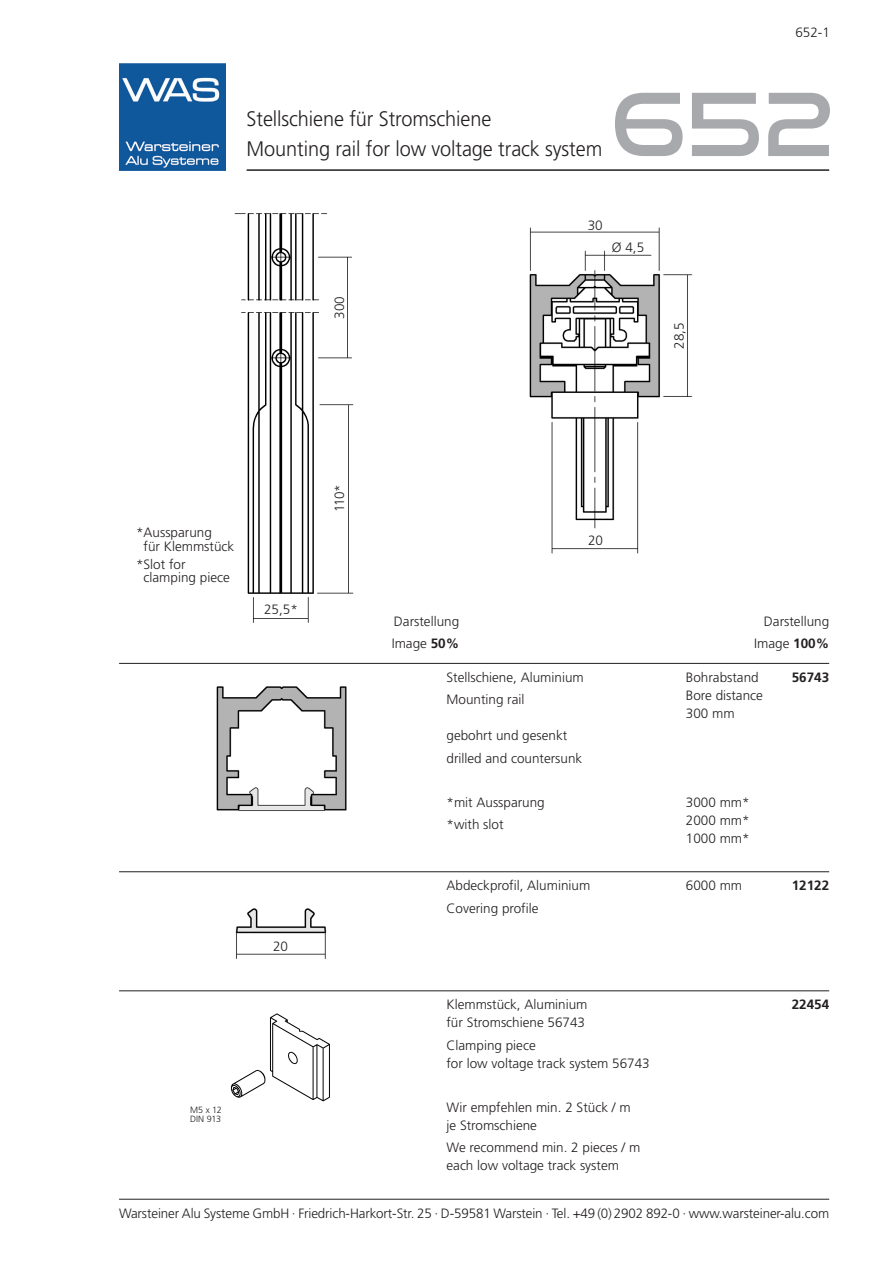
<style>
.page{position:relative;width:893px;height:1263px;background:#fff}
.page>*{position:absolute;margin:0;border:0;box-sizing:border-box;transform-origin:0 0}
.t1{font:87px "Good Times Rg";color:#a8a9ad}
.t2{font:300 21px "Frutiger";letter-spacing:-.005em;color:#231f20;scale:.95 1}
.t3{font:300 13.5px/18px "Frutiger";color:#231f20}
.t4{font:700 13.5px "Frutiger";color:#231f20}
.t5{font:300 9px/9px "Frutiger";letter-spacing:-.015em;color:#231f20}
.s1{font-weight:700}
</style>
<div class="page">
<img style="left:119px;top:64px;width:106px;height:106px">
<hr style="left:119px;top:1199px;width:710px;height:1px;background:#231f20">
<hr style="left:247px;top:169px;width:582px;height:2px;background:#231f20">
<img style="left:235px;top:213px;width:119px;height:410px">
<img style="left:529px;top:227px;width:164px;height:327px">
<img style="left:216px;top:686px;width:131px;height:125px">
<hr style="left:119px;top:663px;width:710px;height:1px;background:#231f20">
<hr style="left:119px;top:871px;width:710px;height:1px;background:#231f20">
<img style="left:235px;top:908px;width:92px;height:51px">
<hr style="left:119px;top:990px;width:710px;height:1px;background:#231f20">
<img style="left:230px;top:1013px;width:100px;height:89px">
<p class="t3" style="left:795px;top:24px;width:36px">652-1</p>
<p class="t2" style="left:247px;top:111px;width:259px">Stellschiene für Stromschiene</p>
<p class="t2" style="left:247px;top:140px;width:376px">Mounting rail for low voltage track system</p>
<p class="t1" style="left:611px;top:69px;width:225px">652</p>
<p class="t3" style="left:332px;top:319px;width:24px;rotate:-90deg">300</p>
<p class="t3" style="left:588px;top:217px;width:17px">30</p>
<p class="t3" style="left:612px;top:240px;width:34px">Ø 4,5</p>
<p class="t3" style="left:671px;top:349px;width:28px;rotate:-90deg">28,5</p>
<p class="t3" style="left:144px;top:527px;width:92px;line-height:13.5px;text-indent:-7px">*Aussparung<br>für Klemmstück</p>
<p class="t3" style="left:144px;top:558px;width:88px;line-height:13.5px;text-indent:-7px">*Slot for clamping piece</p>
<p class="t3" style="left:264px;top:601px;width:35px">25,5*</p>
<p class="t3" style="left:332px;top:512px;width:30px;rotate:-90deg">110*</p>
<p class="t3" style="left:273px;top:938px;width:17px">20</p>
<p class="t5" style="left:190px;top:1106px;width:33px">M5 x 12<br>DIN 913</p>
<p class="t3" style="left:394px;top:613px;width:67px">Darstellung</p>
<p class="t3" style="left:392px;top:635px;width:69px">Image <span class="s1">50%</span></p>
<p class="t3" style="left:588px;top:532px;width:17px">20</p>
<p class="t3" style="left:764px;top:613px;width:67px">Darstellung</p>
<p class="t3" style="left:754px;top:635px;width:77px">Image <span class="s1">100%</span></p>
<p class="t3" style="left:446px;top:669px;width:139px">Stellschiene, Aluminium</p>
<p class="t3" style="left:686px;top:669px;width:74px">Bohrabstand</p>
<p class="t4" style="left:792px;top:672px;width:39px">56743</p>
<p class="t3" style="left:446px;top:692px;width:80px">Mounting rail</p>
<p class="t3" style="left:686px;top:687px;width:79px">Bore distance<br>300 mm</p>
<p class="t3" style="left:446px;top:728px;width:122px">gebohrt und gesenkt</p>
<p class="t3" style="left:446px;top:750px;width:137px">drilled and countersunk</p>
<p class="t3" style="left:446px;top:794px;width:100px">*mit Aussparung</p>
<p class="t3" style="left:686px;top:794px;width:65px">3000 mm*</p>
<p class="t3" style="left:446px;top:817px;width:59px">*with slot</p>
<p class="t3" style="left:686px;top:812px;width:65px">2000 mm*<br>1000 mm*</p>
<p class="t3" style="left:446px;top:878px;width:145px">Abdeckprofil, Aluminium</p>
<p class="t3" style="left:686px;top:878px;width:58px">6000 mm</p>
<p class="t4" style="left:792px;top:880px;width:39px">12122</p>
<p class="t3" style="left:446px;top:900px;width:94px">Covering profile</p>
<p class="t3" style="left:446px;top:997px;width:142px">Klemmstück, Aluminium</p>
<p class="t4" style="left:792px;top:999px;width:39px">22454</p>
<p class="t3" style="left:446px;top:1015px;width:140px">für Stromschiene 56743</p>
<p class="t3" style="left:446px;top:1037px;width:205px">Clamping piece<br>for low voltage track system 56743</p>
<p class="t3" style="left:446px;top:1099px;width:186px">Wir empfehlen min. 2 Stück / m je Stromschiene</p>
<p class="t3" style="left:446px;top:1140px;width:195px">We recommend min. 2 pieces / m each low voltage track system</p>
<p class="t3" style="left:119px;top:1205px;width:712px">Warsteiner Alu Systeme GmbH · Friedrich-Harkort-Str. 25 · D-59581 Warstein · Tel. +49 (0) 2902 892-0 · www.warsteiner-alu.com</p>
</div>
